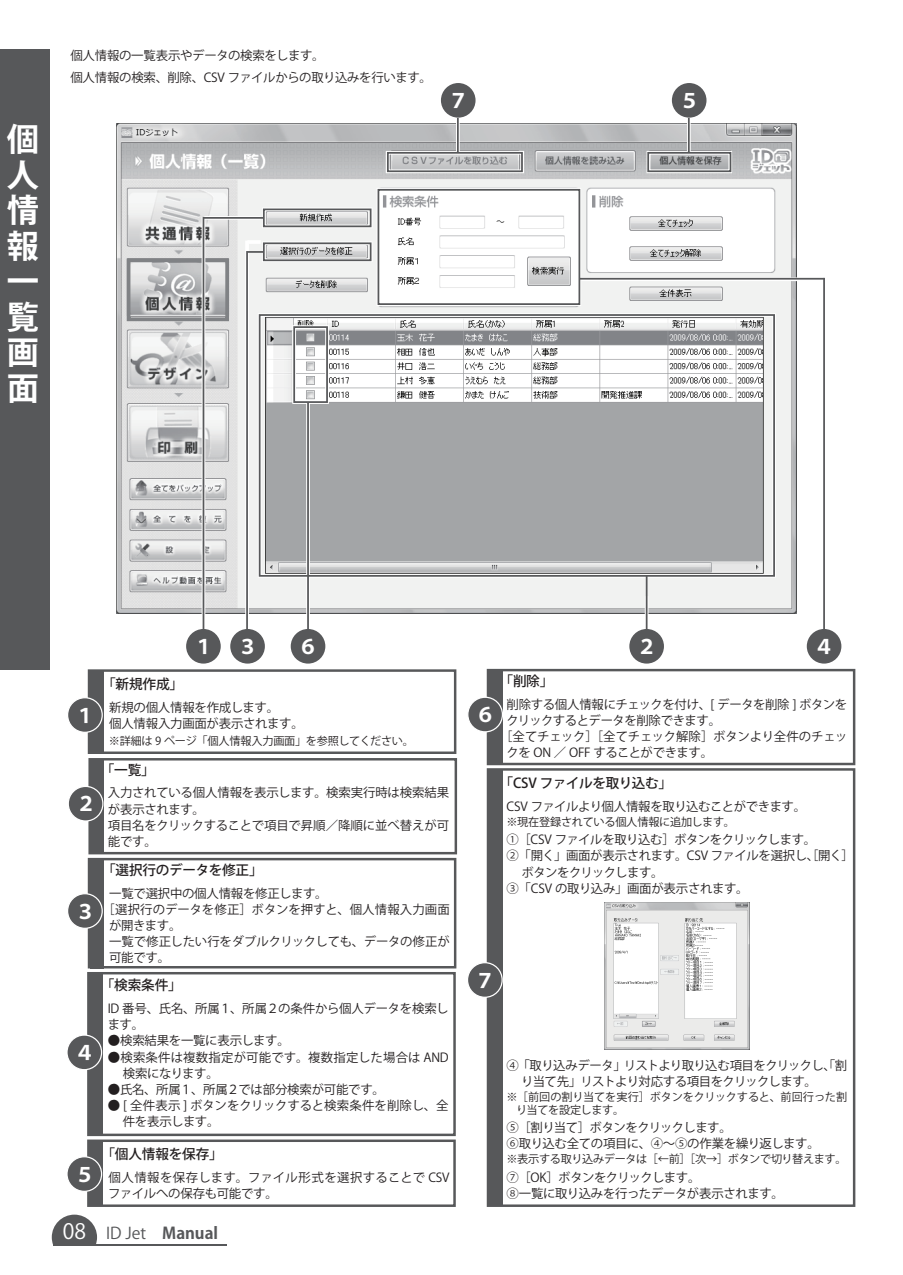
<style>
.page{position:relative;width:903px;height:1275px;background:#fff}
.page>*{position:absolute;margin:0;border:0;box-sizing:border-box;transform-origin:0 0}
.t1{font:700 32.2px/35.5px "Koz Go Pro";color:#fff;text-align:justify}
.t2{font:700 19.78px "Koz Go Pro";color:#fff}
.t3{font:16.1px "Koz Go Pro";color:#57585a}
.t4{font:500 13.65px "Koz Go Pro";letter-spacing:-.015em;color:#231f20}
.t5{font:12.42px/16.1px "Koz Go Pro";letter-spacing:-.025em;color:#231f20}
.t6{font:12.42px/16.1px "Koz Go Pro";letter-spacing:.005em;color:#231f20}
.t7{font:12.42px/16.1px "Koz Go Pro";letter-spacing:-.05em;color:#231f20}
.t8{font:12.42px/16.1px "Koz Go Pro";letter-spacing:.01em;color:#231f20}
.t9{font:12.42px/16.1px "Koz Go Pro";letter-spacing:-.005em;color:#231f20}
.t10{font:11.2px/12.4px "Koz Go Pro";letter-spacing:-.025em;color:#231f20}
.s1{font-size:21px;color:#fff}
.s2{font-weight:700}
</style>
<div class="page">
<img style="left:117px;top:124px;width:680px;height:489px">
<div style="left:127px;top:258px;width:102px;height:63px;border:4px solid #808285"></div>
<hr style="left:53px;top:1244px;width:173px;height:1px;background:#57585a">
<svg style="left:52px;top:1215px;width:45px;height:29px"></svg>
<div style="left:0;top:50px;width:50px;height:620px;background:#57585a"></div>
<div style="left:487px;top:768px;width:368px;height:439px;border:2px solid #57585a"></div>
<hr style="left:245px;top:241px;width:4px;height:421px;background:#fff">
<hr style="left:247px;top:240px;width:14px;height:4px;background:#fff">
<hr style="left:645px;top:596px;width:3px;height:67px;background:#fff">
<div style="left:629px;top:629px;width:35px;height:35px;background:#57585a;border-radius:50%"></div>
<hr style="left:306px;top:403px;width:4px;height:257px;background:#f6f6f6">
<img style="left:604px;top:902px;width:146px;height:147px">
<div style="left:262px;top:241px;width:110px;height:21px;border:4px solid #fff"></div>
<div style="left:263px;top:242px;width:108px;height:19px;border:2px solid #57585a"></div>
<div style="left:262px;top:208px;width:110px;height:20px;border:4px solid #fff"></div>
<div style="left:263px;top:209px;width:108px;height:18px;border:2px solid #57585a"></div>
<div style="left:377px;top:188px;width:204px;height:118px;border:4px solid #fff"></div>
<div style="left:377px;top:189px;width:203px;height:116px;border:2px solid #57585a"></div>
<div style="left:292px;top:325px;width:37px;height:79px;border:4px solid #fff"></div>
<div style="left:293px;top:326px;width:35px;height:77px;border:2px solid #57585a"></div>
<div style="left:258px;top:313px;width:518px;height:265px;border:4px solid #fff"></div>
<div style="left:259px;top:314px;width:516px;height:263px;border:2px solid #57585a"></div>
<svg style="left:456px;top:123px;width:4px;height:28px"></svg>
<div style="left:441px;top:83px;width:34px;height:35px;background:#57585a;border-radius:50%"></div>
<hr style="left:202px;top:217px;width:3px;height:423px;background:#fff">
<hr style="left:203px;top:216px;width:58px;height:4px;background:#fff">
<hr style="left:203px;top:217px;width:1px;height:423px;background:#57585a">
<hr style="left:203px;top:217px;width:60px;height:2px;background:#57585a">
<hr style="left:246px;top:251px;width:2px;height:412px;background:#57585a">
<svg style="left:248px;top:251px;width:15px;height:2px"></svg>
<hr style="left:307px;top:403px;width:2px;height:257px;background:#57585a">
<div style="left:186px;top:629px;width:35px;height:35px;background:#57585a;border-radius:50%"></div>
<div style="left:230px;top:629px;width:35px;height:35px;background:#57585a;border-radius:50%"></div>
<div style="left:291px;top:629px;width:34px;height:35px;background:#57585a;border-radius:50%"></div>
<svg style="left:581px;top:277px;width:244px;height:4px"></svg>
<hr style="left:822px;top:278px;width:4px;height:352px;background:#fff">
<hr style="left:823px;top:278px;width:2px;height:352px;background:#57585a">
<div style="left:807px;top:629px;width:34px;height:35px;background:#57585a;border-radius:50%"></div>
<hr style="left:646px;top:576px;width:1px;height:59px;background:#57585a">
<div style="left:386px;top:151px;width:138px;height:22px;border:4px solid #fff"></div>
<div style="left:387px;top:152px;width:136px;height:20px;border:2px solid #57585a"></div>
<hr style="left:457px;top:118px;width:2px;height:35px;background:#57585a">
<hr style="left:580px;top:278px;width:245px;height:2px;background:#57585a">
<div style="left:487px;top:669px;width:368px;height:96px;border:2px solid #57585a"></div>
<div style="left:489px;top:671px;width:13px;height:94px;background:#57585a"></div>
<div style="left:468px;top:697px;width:34px;height:35px;background:#57585a;border-radius:50%"></div>
<div style="left:467px;top:697px;width:36px;height:35px;border:1px solid #fff;border-radius:50%"></div>
<div style="left:88px;top:758px;width:369px;height:96px;border:2px solid #57585a"></div>
<div style="left:90px;top:759px;width:14px;height:94px;background:#57585a"></div>
<div style="left:68px;top:786px;width:35px;height:35px;background:#57585a;border-radius:50%"></div>
<div style="left:68px;top:786px;width:35px;height:36px;border:1px solid #fff;border-radius:50%"></div>
<div style="left:88px;top:669px;width:368px;height:85px;border:2px solid #57585a"></div>
<div style="left:90px;top:671px;width:13px;height:82px;background:#57585a"></div>
<div style="left:68px;top:698px;width:34px;height:34px;background:#57585a;border-radius:50%"></div>
<div style="left:67px;top:697px;width:36px;height:36px;border:1px solid #fff;border-radius:50%"></div>
<div style="left:88px;top:858px;width:368px;height:110px;border:2px solid #57585a"></div>
<div style="left:90px;top:860px;width:13px;height:108px;background:#57585a"></div>
<div style="left:68px;top:894px;width:34px;height:34px;background:#57585a;border-radius:50%"></div>
<div style="left:67px;top:893px;width:36px;height:36px;border:1px solid #fff;border-radius:50%"></div>
<div style="left:87px;top:972px;width:369px;height:164px;border:2px solid #57585a"></div>
<div style="left:89px;top:974px;width:14px;height:160px;background:#57585a"></div>
<div style="left:67px;top:1035px;width:35px;height:35px;background:#57585a;border-radius:50%"></div>
<div style="left:66px;top:1034px;width:36px;height:36px;border:1px solid #fff;border-radius:50%"></div>
<div style="left:489px;top:769px;width:13px;height:437px;background:#57585a"></div>
<div style="left:467px;top:963px;width:35px;height:34px;background:#57585a;border-radius:50%"></div>
<div style="left:467px;top:962px;width:36px;height:36px;border:1px solid #fff;border-radius:50%"></div>
<div style="left:87px;top:1139px;width:369px;height:68px;border:2px solid #57585a"></div>
<div style="left:89px;top:1141px;width:14px;height:64px;background:#57585a"></div>
<div style="left:67px;top:1157px;width:35px;height:34px;background:#57585a;border-radius:50%"></div>
<div style="left:66px;top:1156px;width:36px;height:36px;border:1px solid #fff;border-radius:50%"></div>
<svg style="left:687px;top:123px;width:4px;height:28px"></svg>
<div style="left:672px;top:83px;width:34px;height:35px;background:#57585a;border-radius:50%"></div>
<div style="left:646px;top:151px;width:86px;height:22px;border:4px solid #fff"></div>
<div style="left:647px;top:152px;width:84px;height:20px;border:2px solid #57585a"></div>
<hr style="left:688px;top:118px;width:2px;height:35px;background:#57585a">
<h1 class="t1" style="left:7px;top:124px;width:33px">個人情報一覧画面</h1>
<p class="t5" style="left:70px;top:45px;width:363px;line-height:21.7px">個人情報の一覧表示やデータの検索をします。<br>個人情報の検索、削除、CSV ファイルからの取り込みを行います。</p>
<h2 class="t2" style="left:448px;top:88px;width:21px">７</h2>
<h2 class="t2" style="left:679px;top:88px;width:21px">５</h2>
<h2 class="t2" style="left:75px;top:703px;width:21px">１</h2>
<h2 class="t2" style="left:76px;top:791px;width:21px">２</h2>
<h2 class="t2" style="left:75px;top:898px;width:21px">３</h2>
<h2 class="t2" style="left:75px;top:1040px;width:21px">４</h2>
<h2 class="t2" style="left:75px;top:1161px;width:21px">５</h2>
<h2 class="t2" style="left:194px;top:634px;width:65px">１ ３</h2>
<h2 class="t2" style="left:298px;top:634px;width:21px">６</h2>
<h2 class="t2" style="left:814px;top:634px;width:21px">４</h2>
<h2 class="t2" style="left:637px;top:634px;width:21px">２</h2>
<p class="t4" style="left:102px;top:675px;width:83px">「新規作成」</p>
<p class="t5" style="left:109px;top:699px;width:196px">新規の個人情報を作成します。<br>個人情報入力画面が表示されます。</p>
<p class="t10" style="left:109px;top:735px;width:306px">※詳細は 9 ページ「個人情報入力画面」を参照してください。</p>
<p class="t4" style="left:101px;top:761px;width:56px">「一覧」</p>
<p class="t5" style="left:108px;top:785px;width:343px">入力されている個人情報を表示します。検索実行時は検索結果が表示されます。<br>項目名をクリックすることで項目で昇順／降順に並べ替えが可能です。</p>
<p class="t4" style="left:102px;top:861px;width:162px">「選択行のデータを修正」</p>
<p class="t5" style="left:109px;top:885px;width:220px">一覧で選択中の個人情報を修正します。</p>
<p class="t6" style="left:102px;top:902px;width:349px">［選択行のデータを修正］ボタンを押すと、個人情報入力画面</p>
<p class="t5" style="left:109px;top:918px;width:74px">が開きます。</p>
<p class="t5" style="left:109px;top:934px;width:342px">一覧で修正したい行をダブルクリックしても、データの修正が</p>
<p class="t5" style="left:109px;top:950px;width:63px">可能です。</p>
<p class="t4" style="left:101px;top:977px;width:83px">「検索条件」</p>
<p class="t5" style="left:108px;top:1001px;width:342px">ID 番号、氏名、所属１、所属２の条件から個人データを検索します。</p>
<p class="t5" style="left:108px;top:1033px;width:183px">●検索結果を一覧に表示します。</p>
<p class="t8" style="left:123px;top:1049px;width:327px;text-indent:-15px">●検索条件は複数指定が可能です。複数指定した場合は AND検索になります。</p>
<p class="t5" style="left:108px;top:1081px;width:278px">●氏名、所属１、所属２では部分検索が可能です。</p>
<p class="t9" style="left:123px;top:1098px;width:327px;text-indent:-15px">● [ 全件表示 ] ボタンをクリックすると検索条件を削除し、全件を表示します。</p>
<p class="t4" style="left:101px;top:1145px;width:123px">「個人情報を保存」</p>
<p class="t6" style="left:108px;top:1169px;width:343px">個人情報を保存します。ファイル形式を選択することで CSVファイルへの保存も可能です。</p>
<h2 class="t2" style="left:476px;top:702px;width:21px">６</h2>
<p class="t4" style="left:499px;top:672px;width:55px">「削除」</p>
<p class="t5" style="left:507px;top:697px;width:342px">削除する個人情報にチェックを付け、[ データを削除 ] ボタンを</p>
<p class="t5" style="left:506px;top:713px;width:216px">クリックするとデータを削除できます。</p>
<p class="t5" style="left:500px;top:729px;width:349px">［全てチェック］［全てチェック解除］ボタンより全件のチェッ</p>
<p class="t5" style="left:506px;top:745px;width:208px">クを ON ／ OFF することができます。</p>
<p class="t4" style="left:499px;top:774px;width:174px">「CSV ファイルを取り込む」</p>
<p class="t5" style="left:507px;top:798px;width:301px">CSV ファイルより個人情報を取り込むことができます。</p>
<p class="t10" style="left:506px;top:816px;width:230px">※現在登録されている個人情報に追加します。</p>
<p class="t5" style="left:507px;top:832px;width:311px">①［CSV ファイルを取り込む］ボタンをクリックします。</p>
<p class="t5" style="left:507px;top:848px;width:349px">②「開く」画面が表示されます。CSV ファイルを選択し、［開く］</p>
<p class="t7" style="left:521px;top:864px;width:144px">ボタンをクリックします。</p>
<p class="t5" style="left:507px;top:880px;width:243px">③「CSV の取り込み」画面が表示されます。</p>
<h2 class="t2" style="left:475px;top:967px;width:21px">７</h2>
<p class="t7" style="left:521px;top:1058px;width:328px;text-indent:-14px">④「取り込みデータ」リストより取り込む項目をクリックし、「割り当て先」リストより対応する項目をクリックします。</p>
<p class="t10" style="left:516px;top:1091px;width:333px;text-indent:-10px">※［前回の割り当てを実行］ボタンをクリックすると、前回行った割り当てを設定します。</p>
<p class="t5" style="left:507px;top:1120px;width:315px">⑤［割り当て］ボタンをクリックします。<br>⑥取り込む全ての項目に、④～⑤の作業を繰り返します。</p>
<p class="t10" style="left:506px;top:1153px;width:342px">※表示する取り込みデータは［←前］［次→］ボタンで切り替えます。</p>
<p class="t5" style="left:507px;top:1169px;width:279px">⑦［OK］ボタンをクリックします。<br>⑧一覧に取り込みを行ったデータが表示されます。</p>
<p class="t3" style="left:63px;top:1223px;width:157px"><span class="s1">08</span> ID Jet　<span class="s2">Manual</span></p>
</div>
